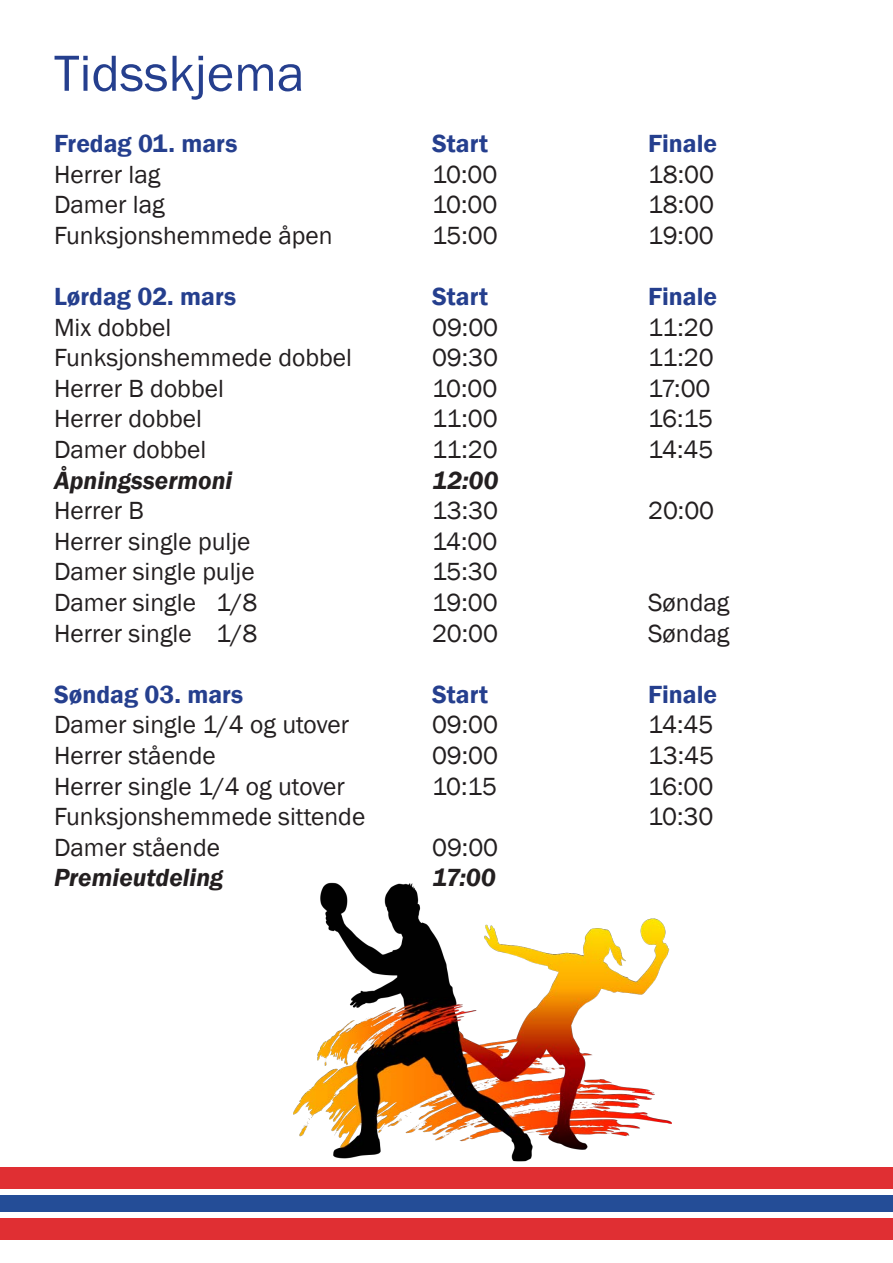
<style>
.page{position:relative;width:893px;height:1263px;background:#fff}
.page>*{position:absolute;margin:0;border:0;box-sizing:border-box;transform-origin:0 0}
.t1{font:52.5px "Franklin Gothic";color:#253f8e}
.t2{font:25.5px "Franklin Gothic";color:#231f20}
.t3{font:600 25.5px "Franklin Gothic";color:#253f8e}
.t4{font:italic 600 25.5px "Franklin Gothic";color:#231f20}
</style>
<div class="page">
<div style="left:0;top:1218px;width:893px;height:22px;background:#e02f33"></div>
<div style="left:0;top:1167px;width:893px;height:21px;background:#e02f33"></div>
<div style="left:0;top:1195px;width:893px;height:16px;background:#244d97"></div>
<img style="left:293px;top:882px;width:378px;height:280px">
<p class="t1" style="left:54px;top:41px;width:252px">Tidsskjema</p>
<p class="t3" style="left:54px;top:128px;width:185px">Fredag 01. mars</p>
<p class="t3" style="left:432px;top:128px;width:57px">Start</p>
<p class="t3" style="left:648px;top:128px;width:71px">Finale</p>
<p class="t2" style="left:54px;top:158px;width:108px">Herrer lag</p>
<p class="t2" style="left:432px;top:158px;width:67px">10:00</p>
<p class="t2" style="left:648px;top:158px;width:67px">18:00</p>
<p class="t2" style="left:54px;top:189px;width:112px">Damer lag</p>
<p class="t2" style="left:432px;top:189px;width:67px">10:00</p>
<p class="t2" style="left:648px;top:189px;width:67px">18:00</p>
<p class="t2" style="left:54px;top:219px;width:280px">Funksjonshemmede åpen</p>
<p class="t2" style="left:432px;top:219px;width:67px">15:00</p>
<p class="t2" style="left:648px;top:219px;width:67px">19:00</p>
<p class="t3" style="left:54px;top:281px;width:184px">Lørdag 02. mars</p>
<p class="t3" style="left:432px;top:281px;width:57px">Start</p>
<p class="t3" style="left:648px;top:281px;width:71px">Finale</p>
<p class="t2" style="left:54px;top:311px;width:119px">Mix dobbel</p>
<p class="t2" style="left:432px;top:311px;width:68px">09:00</p>
<p class="t2" style="left:648px;top:311px;width:67px">11:20</p>
<p class="t2" style="left:54px;top:342px;width:299px">Funksjonshemmede dobbel</p>
<p class="t2" style="left:432px;top:342px;width:68px">09:30</p>
<p class="t2" style="left:648px;top:342px;width:67px">11:20</p>
<p class="t2" style="left:54px;top:372px;width:171px">Herrer B dobbel</p>
<p class="t2" style="left:432px;top:372px;width:67px">10:00</p>
<p class="t2" style="left:648px;top:372px;width:64px">17:00</p>
<p class="t2" style="left:54px;top:403px;width:150px">Herrer dobbel</p>
<p class="t2" style="left:432px;top:403px;width:67px">11:00</p>
<p class="t2" style="left:648px;top:403px;width:66px">16:15</p>
<p class="t2" style="left:54px;top:434px;width:154px">Damer dobbel</p>
<p class="t2" style="left:432px;top:434px;width:67px">11:20</p>
<p class="t2" style="left:648px;top:434px;width:67px">14:45</p>
<p class="t4" style="left:54px;top:464px;width:180px">Åpningssermoni</p>
<p class="t4" style="left:432px;top:464px;width:68px">12:00</p>
<p class="t2" style="left:54px;top:495px;width:91px">Herrer B</p>
<p class="t2" style="left:432px;top:495px;width:67px">13:30</p>
<p class="t2" style="left:648px;top:495px;width:68px">20:00</p>
<p class="t2" style="left:54px;top:525px;width:198px">Herrer single pulje</p>
<p class="t2" style="left:432px;top:525px;width:67px">14:00</p>
<p class="t2" style="left:54px;top:556px;width:202px">Damer single pulje</p>
<p class="t2" style="left:432px;top:556px;width:67px">15:30</p>
<p class="t2" style="left:54px;top:587px;width:205px">Damer single 1/8</p>
<p class="t2" style="left:432px;top:587px;width:67px">19:00</p>
<p class="t2" style="left:648px;top:587px;width:83px">Søndag</p>
<p class="t2" style="left:54px;top:617px;width:205px">Herrer single 1/8</p>
<p class="t2" style="left:432px;top:617px;width:68px">20:00</p>
<p class="t2" style="left:648px;top:617px;width:83px">Søndag</p>
<p class="t3" style="left:54px;top:679px;width:191px">Søndag 03. mars</p>
<p class="t3" style="left:432px;top:679px;width:57px">Start</p>
<p class="t3" style="left:648px;top:679px;width:71px">Finale</p>
<p class="t2" style="left:54px;top:709px;width:297px">Damer single 1/4 og utover</p>
<p class="t2" style="left:432px;top:709px;width:68px">09:00</p>
<p class="t2" style="left:648px;top:709px;width:67px">14:45</p>
<p class="t2" style="left:54px;top:740px;width:163px">Herrer stående</p>
<p class="t2" style="left:432px;top:740px;width:68px">09:00</p>
<p class="t2" style="left:648px;top:740px;width:67px">13:45</p>
<p class="t2" style="left:54px;top:770px;width:292px">Herrer single 1/4 og utover</p>
<p class="t2" style="left:432px;top:770px;width:66px">10:15</p>
<p class="t2" style="left:648px;top:770px;width:67px">16:00</p>
<p class="t2" style="left:54px;top:801px;width:313px">Funksjonshemmede sittende</p>
<p class="t2" style="left:648px;top:801px;width:67px">10:30</p>
<p class="t2" style="left:54px;top:831px;width:168px">Damer stående</p>
<p class="t2" style="left:432px;top:831px;width:68px">09:00</p>
<p class="t4" style="left:54px;top:861px;width:171px">Premieutdeling</p>
<p class="t4" style="left:432px;top:861px;width:65px">17:00</p>
</div>
